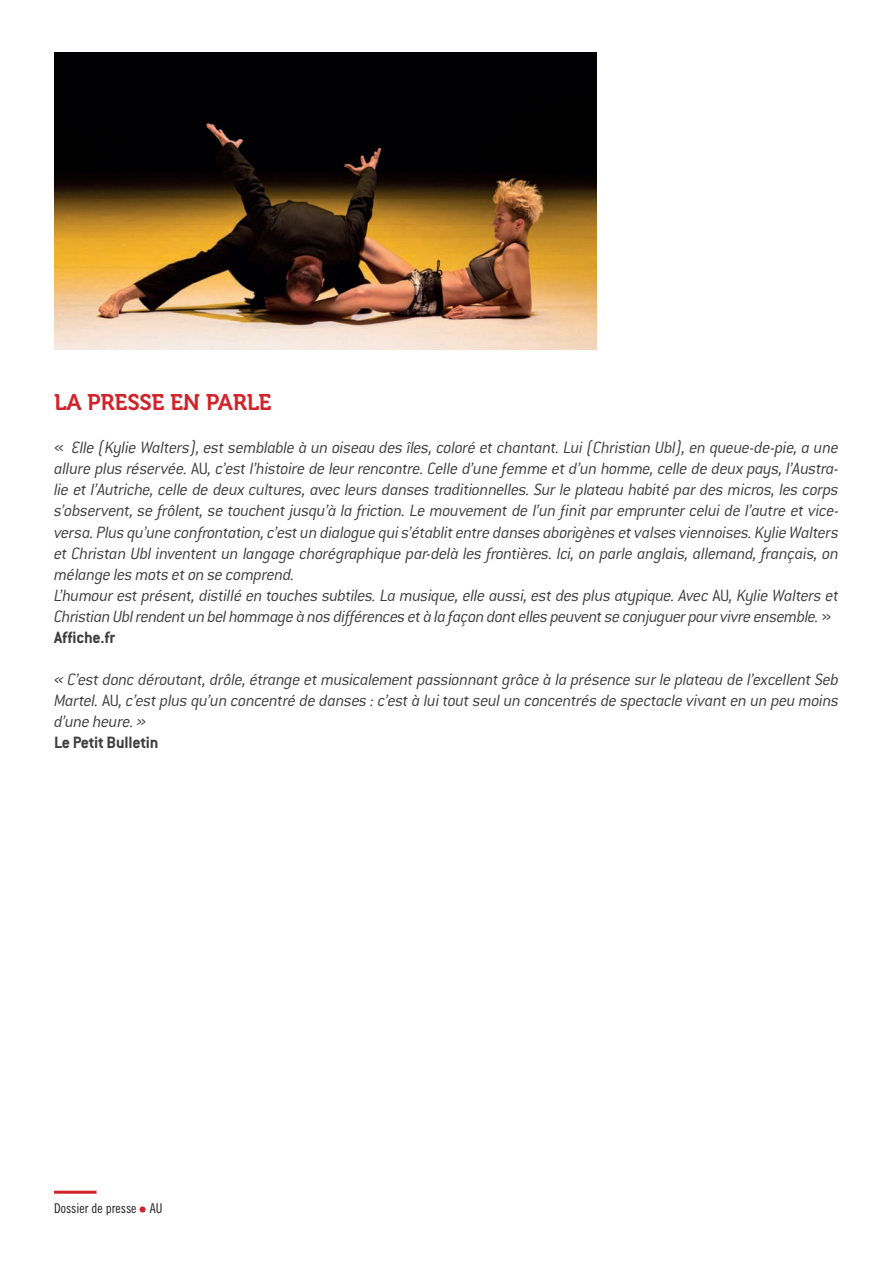
<style>
.page{position:relative;width:893px;height:1263px;background:#fff}
.page>*{position:absolute;margin:0;border:0;box-sizing:border-box;transform-origin:0 0}
.t1{font:22.5px "Museo 700";letter-spacing:-.01em;color:#d1232a}
.t2{font:italic 300 18px/21px "Conduit ITC";letter-spacing:-.025em;color:#3e3e3f}
.t3{font:700 18px "Conduit ITC";letter-spacing:-.01em;color:#3e3e3f}
.t4{font:13.5px "Trade Gothic Cond Eighteen";color:#231f20}
.s1{font-style:normal}
.s2{font-weight:700;font-style:normal}
</style>
<div class="page">
<img style="left:54px;top:52px;width:542px;height:298px">
<svg style="left:140px;top:1206px;width:6px;height:6px"></svg>
<hr style="left:54px;top:1191px;width:43px;height:3px;background:#d1232a">
<p class="t1" style="left:54px;top:390px;width:219px">LA PRESSE EN PARLE</p>
<p class="t2" style="left:54px;top:437px;width:787px"><span class="s1">«</span> Elle (Kylie Walters), est semblable à un oiseau des îles, coloré et chantant. Lui (Christian Ubl), en queue-de-pie, a une allure plus réservée. <span class="s1">AU</span>, c’est l’histoire de leur rencontre. Celle d’une femme et d’un homme, celle de deux pays, l’Austra&shy;lie et l’Autriche, celle de deux cultures, avec leurs danses traditionnelles. Sur le plateau habité par des micros, les corps s’observent, se frôlent, se touchent jusqu’à la friction. Le mouvement de l’un finit par emprunter celui de l’autre et vice&shy;versa. Plus qu’une confrontation, c’est un dialogue qui s’établit entre danses aborigènes et valses viennoises. Kylie Walters et Christan Ubl inventent un langage chorégraphique par-delà les frontières. Ici, on parle anglais, allemand, français, on mélange les mots et on se comprend.<br>L’humour est présent, distillé en touches subtiles. La musique, elle aussi, est des plus atypique. Avec <span class="s1">AU</span>, Kylie Walters et Christian Ubl rendent un bel hommage à nos différences et à la façon dont elles peuvent se conjuguer pour vivre ensemble. <span class="s1">» </span><span class="s2">Affiche.fr</span></p>
<p class="t2" style="left:54px;top:668px;width:786px;text-align:justify">« C’est donc déroutant, drôle, étrange et musicalement passionnant grâce à la présence sur le plateau de l’excellent Seb Martel. <span class="s1">AU</span>, c’est plus qu’un concentré de danses : c’est à lui tout seul un concentrés de spectacle vivant en un peu moins d’une heure. »</p>
<p class="t3" style="left:54px;top:731px;width:106px">Le Petit Bulletin</p>
<p class="t4" style="left:54px;top:1200px;width:110px">Dossier de presse AU</p>
</div>
